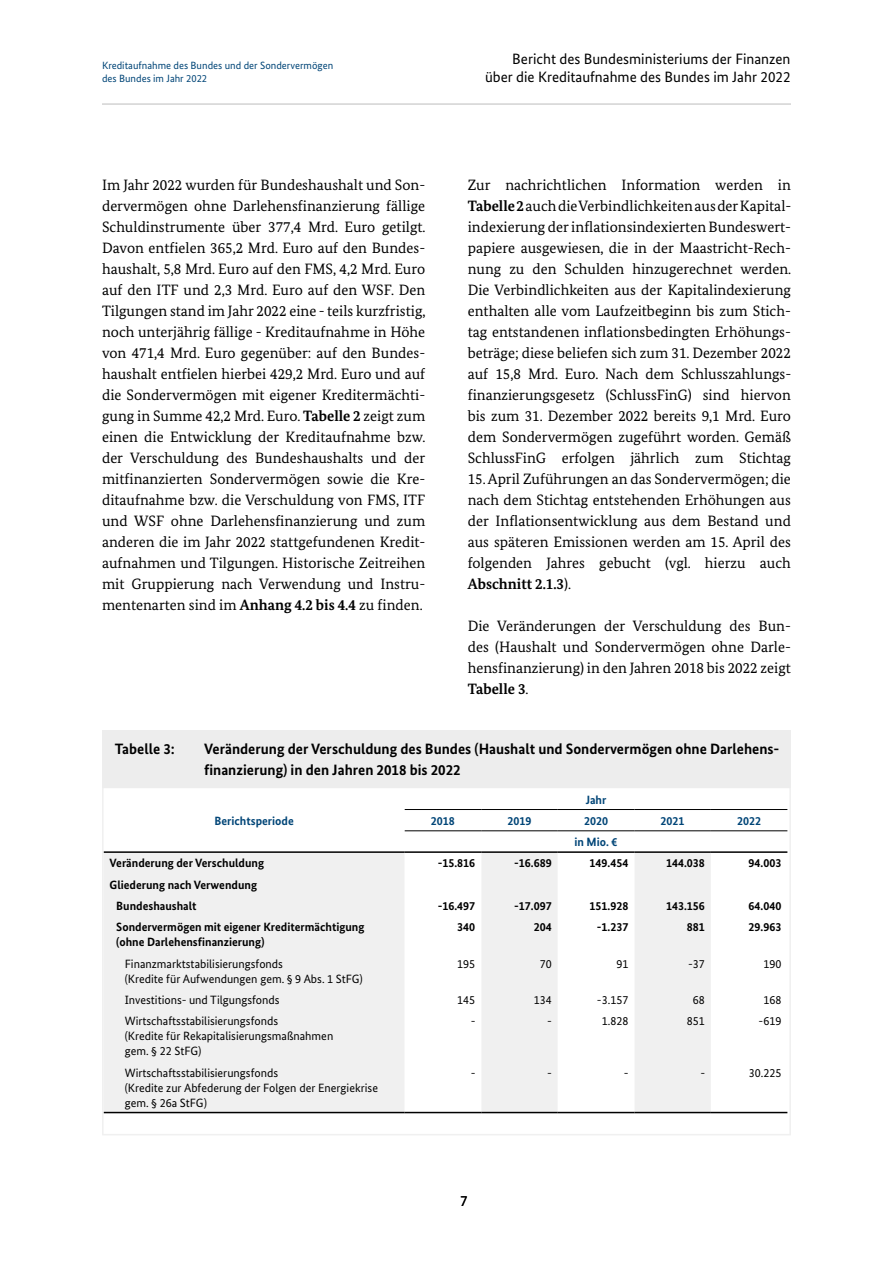
<style>
.page{position:relative;width:893px;height:1263px;background:#fff}
.page>*{position:absolute;margin:0;border:0;box-sizing:border-box;transform-origin:0 0}
.Zweispaltiger_Fließt{font:15px/21px "Bundes Serif";color:#000;text-align:justify}
.t1{font:700 15px/21px "Bundes Sans";color:#000}
.t2{font:15px/18px "Bundes Sans";color:#000;text-align:right}
.t3{font:12px/15px "Bundes Sans";color:#000}
.t4{font:700 12px/21.3px "Bundes Sans";color:#000}
.t5{font:700 12px "Bundes Sans";color:#004577}
.t6{font:10.5px/12.6px "Bundes Sans";color:#004577}
.s1{font-weight:700}
</style>
<div class="page">
<hr style="left:102px;top:103px;width:689px;height:2px;background:#dadada">
<div style="left:105px;top:853px;width:300px;height:259px;background:#f0f0f0"></div>
<svg style="left:405px;top:853px;width:382px;height:259px"></svg>
<hr style="left:405px;top:809px;width:76px;height:1px;background:#000">
<hr style="left:481px;top:809px;width:77px;height:1px;background:#000">
<hr style="left:558px;top:809px;width:76px;height:1px;background:#000">
<hr style="left:634px;top:809px;width:77px;height:1px;background:#000">
<hr style="left:711px;top:809px;width:76px;height:1px;background:#000">
<hr style="left:405px;top:830px;width:76px;height:1px;background:#000">
<hr style="left:481px;top:830px;width:77px;height:1px;background:#000">
<hr style="left:558px;top:830px;width:76px;height:1px;background:#000">
<hr style="left:634px;top:830px;width:77px;height:1px;background:#000">
<hr style="left:711px;top:830px;width:76px;height:1px;background:#000">
<hr style="left:104px;top:851px;width:301px;height:2px;background:#000">
<hr style="left:405px;top:851px;width:76px;height:2px;background:#000">
<hr style="left:481px;top:851px;width:77px;height:2px;background:#000">
<hr style="left:558px;top:851px;width:76px;height:2px;background:#000">
<hr style="left:634px;top:851px;width:77px;height:2px;background:#000">
<hr style="left:711px;top:851px;width:76px;height:2px;background:#000">
<hr style="left:104px;top:1112px;width:301px;height:1px;background:#000">
<hr style="left:405px;top:1112px;width:76px;height:1px;background:#000">
<hr style="left:481px;top:1112px;width:77px;height:1px;background:#000">
<hr style="left:558px;top:1112px;width:76px;height:1px;background:#000">
<hr style="left:634px;top:1112px;width:77px;height:1px;background:#000">
<hr style="left:711px;top:1112px;width:76px;height:1px;background:#000">
<div style="left:102px;top:787px;width:689px;height:348px;border:2px solid #f0f0f0"></div>
<div style="left:102px;top:730px;width:689px;height:57px;background:#ededed"></div>
<p class="t6" style="left:102px;top:59px;width:233px">Kreditaufnahme des Bundes und der Sondervermögen des Bundes im Jahr 2022</p>
<p class="t2" style="left:485px;top:50px;width:307px">Bericht des Bundesministeriums der Finanzen über die Kreditaufnahme des Bundes im Jahr 2022</p>
<p class="Zweispaltiger_Fließt" style="left:102px;top:174px;width:325px">Im Jahr 2022 wurden für Bundeshaushalt und Son&shy;dervermögen ohne Darlehensfinanzierung fällige Schuldinstrumente über 377,4 Mrd. Euro getilgt.<br>Davon entfielen 365,2 Mrd. Euro auf den Bundes&shy;haushalt, 5,8 Mrd. Euro auf den FMS, 4,2 Mrd. Euro auf den ITF und 2,3 Mrd. Euro auf den WSF. Den Tilgungen stand im Jahr 2022 eine - teils kurzfristig, noch unterjährig fällige - Kreditaufnahme in Höhe von 471,4 Mrd. Euro gegenüber: auf den Bundes&shy;haushalt entfielen hierbei 429,2 Mrd. Euro und auf die Sondervermögen mit eigener Kreditermächti&shy;gung in Summe 42,2 Mrd. Euro. <span class="s1">Tabelle 2</span> zeigt zum einen die Entwicklung der Kreditaufnahme bzw. der Verschuldung des Bundeshaushalts und der mitfinanzierten Sondervermögen sowie die Kre&shy;ditaufnahme bzw. die Verschuldung von FMS, ITF und WSF ohne Darlehensfinanzierung und zum anderen die im Jahr 2022 stattgefundenen Kredit&shy;aufnahmen und Tilgungen. Historische Zeitreihen mit Gruppierung nach Verwendung und Instru&shy;mentenarten sind im <span class="s1">Anhang 4.2 bis 4.4</span> zu finden.</p>
<p class="Zweispaltiger_Fließt" style="left:468px;top:174px;width:325px">Zur nachrichtlichen Information werden in <span class="s1">Tabelle 2</span> auch die Verbindlichkeiten aus der Kapital&shy;indexierung der inflationsindexierten Bundeswert&shy;papiere ausgewiesen, die in der Maastricht-Rech&shy;nung zu den Schulden hinzugerechnet werden.<br>Die Verbindlichkeiten aus der Kapitalindexierung enthalten alle vom Laufzeitbeginn bis zum Stich&shy;tag entstandenen inflationsbedingten Erhöhungs&shy;beträge; diese beliefen sich zum 31. Dezember 2022 auf 15,8 Mrd. Euro. Nach dem Schlusszahlungs&shy;finanzierungsgesetz (SchlussFinG) sind hiervon bis zum 31. Dezember 2022 bereits 9,1 Mrd. Euro dem Sondervermögen zugeführt worden. Gemäß SchlussFinG erfolgen jährlich zum Stichtag</p>
<p class="Zweispaltiger_Fließt" style="left:468px;top:468px;width:325px">15. April Zuführungen an das Sondervermögen; die nach dem Stichtag entstehenden Erhöhungen aus der Inflationsentwicklung aus dem Bestand und aus späteren Emissionen werden am 15. April des folgenden Jahres gebucht (vgl. hierzu auch <span class="s1">Abschnitt 2.1.3</span>).</p>
<p class="Zweispaltiger_Fließt" style="left:468px;top:615px;width:325px">Die Veränderungen der Verschuldung des Bun&shy;des (Haushalt und Sondervermögen ohne Darle&shy;hensfinanzierung) in den Jahren 2018 bis 2022 zeigt <span class="s1">Tabelle 3</span>.</p>
<p class="t1" style="left:115px;top:739px;width:62px">Tabelle 3:</p>
<p class="t1" style="left:204px;top:739px;width:577px">Veränderung der Verschuldung des Bundes (Haushalt und Sondervermögen ohne Darlehens&shy;finanzierung) in den Jahren 2018 bis 2022</p>
<p class="t5" style="left:214px;top:813px;width:81px">Berichtsperiode</p>
<p class="t5" style="left:586px;top:792px;width:22px">Jahr</p>
<p class="t5" style="left:431px;top:813px;width:25px">2018</p>
<p class="t5" style="left:507px;top:813px;width:25px">2019</p>
<p class="t5" style="left:584px;top:813px;width:25px">2020</p>
<p class="t5" style="left:661px;top:813px;width:25px">2021</p>
<p class="t5" style="left:737px;top:813px;width:25px">2022</p>
<p class="t5" style="left:574px;top:835px;width:45px">in Mio. €</p>
<p class="t4" style="left:110px;top:852px;width:156px">Veränderung der Verschuldung</p>
<p class="t4" style="left:438px;top:852px;width:39px">-15.816</p>
<p class="t4" style="left:514px;top:852px;width:39px">-16.689</p>
<p class="t4" style="left:589px;top:852px;width:40px">149.454</p>
<p class="t4" style="left:666px;top:852px;width:40px">144.038</p>
<p class="t4" style="left:749px;top:852px;width:34px">94.003</p>
<p class="t4" style="left:116px;top:874px;width:142px;text-indent:-7px">Gliederung nach Verwendung<br>Bundeshaushalt</p>
<p class="t4" style="left:438px;top:895px;width:39px">-16.497</p>
<p class="t4" style="left:514px;top:895px;width:39px">-17.097</p>
<p class="t4" style="left:589px;top:895px;width:40px">151.928</p>
<p class="t4" style="left:666px;top:895px;width:40px">143.156</p>
<p class="t4" style="left:749px;top:895px;width:34px">64.040</p>
<p class="t4" style="left:116px;top:919px;width:250px;line-height:15px">Sondervermögen mit eigener Kreditermächtigung (ohne Darlehensfinanzierung)</p>
<p class="t4" style="left:457px;top:916px;width:19px">340</p>
<p class="t4" style="left:534px;top:916px;width:19px">204</p>
<p class="t4" style="left:597px;top:916px;width:33px">-1.237</p>
<p class="t4" style="left:687px;top:916px;width:19px">881</p>
<p class="t4" style="left:749px;top:916px;width:34px">29.963</p>
<p class="t3" style="left:125px;top:956px;width:239px">Finanzmarktstabilisierungsfonds<br>(Kredite für Aufwendungen gem. § 9 Abs. 1 StFG)</p>
<p class="t3" style="left:457px;top:956px;width:19px">195</p>
<p class="t3" style="left:540px;top:956px;width:13px">70</p>
<p class="t3" style="left:616px;top:956px;width:13px">91</p>
<p class="t3" style="left:688px;top:956px;width:18px">-37</p>
<p class="t3" style="left:763px;top:956px;width:19px">190</p>
<p class="t3" style="left:125px;top:992px;width:156px">Investitions- und Tilgungsfonds</p>
<p class="t3" style="left:457px;top:992px;width:19px">145</p>
<p class="t3" style="left:534px;top:992px;width:19px">134</p>
<p class="t3" style="left:597px;top:992px;width:33px">-3.157</p>
<p class="t3" style="left:693px;top:992px;width:13px">68</p>
<p class="t3" style="left:763px;top:992px;width:19px">168</p>
<p class="t3" style="left:125px;top:1013px;width:210px">Wirtschaftsstabilisierungsfonds<br>(Kredite für Rekapitalisierungsmaßnahmen gem. § 22 StFG)</p>
<p class="t3" style="left:471px;top:1013px;width:6px">-</p>
<p class="t3" style="left:547px;top:1013px;width:6px">-</p>
<p class="t3" style="left:602px;top:1013px;width:28px">1.828</p>
<p class="t3" style="left:687px;top:1013px;width:19px">851</p>
<p class="t3" style="left:759px;top:1013px;width:24px">-619</p>
<p class="t3" style="left:125px;top:1065px;width:255px">Wirtschaftsstabilisierungsfonds<br>(Kredite zur Abfederung der Folgen der Energiekrise gem. § 26a StFG)</p>
<p class="t3" style="left:471px;top:1065px;width:6px">-</p>
<p class="t3" style="left:547px;top:1065px;width:6px">-</p>
<p class="t3" style="left:624px;top:1065px;width:6px">-</p>
<p class="t3" style="left:700px;top:1065px;width:6px">-</p>
<p class="t3" style="left:749px;top:1065px;width:34px">30.225</p>
<p class="t2" style="left:460px;top:1192px;width:9px">7</p>
</div>
